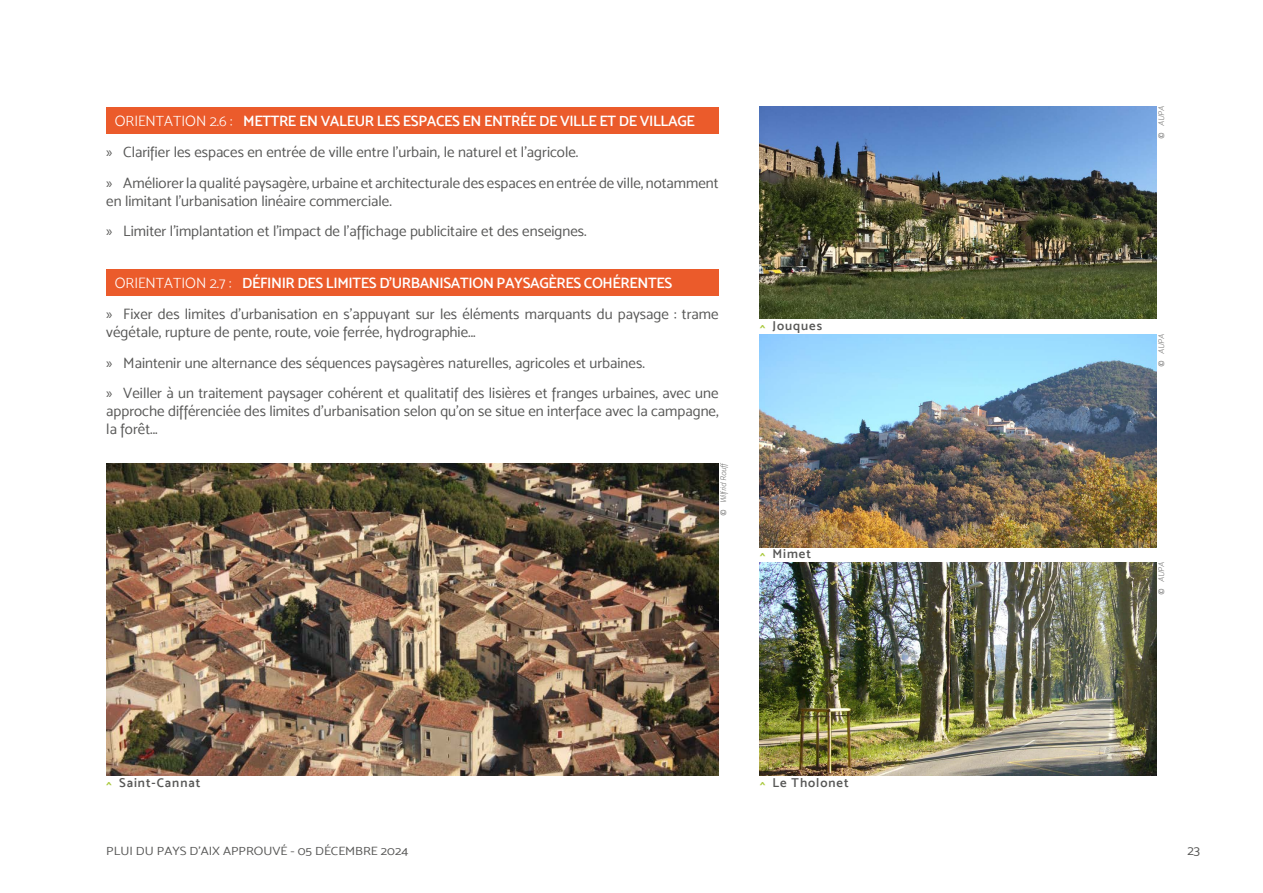
<style>
.page{position:relative;width:1263px;height:893px;background:#fff}
.page>*{position:absolute;margin:0;border:0;box-sizing:border-box;transform-origin:0 0}
.t1{font:15px/30.8px "Mosk Normal 400";color:#575756}
.t2{font:15px "Mosk Semi Bold 600";letter-spacing:-.025em;color:#fff}
.t3{font:13.5px "Mosk Normal 400";color:#575756}
.t4{font:12.9px "Mosk Semi Bold 600";letter-spacing:.075em;color:#575756}
.t5{font:12px "Mosk Normal 400";color:#575756;scale:1.1 1}
.t6{font:italic 8.25px "Mosk Extra Light 200";color:#6b6b6a}
.s1{font-family:"Mosk Light 300"}
.s2{font-family:"Myriad Pro"}
.s3{font-family:"Calibri";font-style:normal}
.s4{color:#abca41}
</style>
<div class="page">
<div style="left:106px;top:107px;width:613px;height:27px;background:#eb5b2b"></div>
<div style="left:106px;top:269px;width:613px;height:27px;background:#eb5b2b"></div>
<img style="left:760px;top:562px;width:397px;height:213px">
<img style="left:760px;top:334px;width:397px;height:213px">
<img style="left:760px;top:106px;width:397px;height:213px">
<img style="left:106px;top:463px;width:613px;height:312px">
<p class="t2" style="left:115px;top:112px;width:582px"><span class="s1">ORIENTATION 2.6 :</span> METTRE EN VALEUR LES ESPACES EN ENTRÉE DE VILLE ET DE VILLAGE</p>
<p class="t1" style="left:106px;top:136px;width:614px"><span class="s2">»</span> Clarifier les espaces en entrée de ville entre l'urbain, le naturel et l'agricole.<br><span class="s2">»</span> Améliorer la qualité paysagère, urbaine et architecturale des espaces en entrée de ville, notamment</p>
<p class="t1" style="left:106px;top:185px;width:482px">en limitant l’urbanisation linéaire commerciale.<br><span class="s2">»</span> Limiter l'implantation et l’impact de l’affichage publicitaire et des enseignes.</p>
<p class="t2" style="left:115px;top:274px;width:559px"><span class="s1">ORIENTATION 2.7 :</span> DÉFINIR DES LIMITES D'URBANISATION PAYSAGÈRES COHÉRENTES</p>
<p class="t1" style="left:106px;top:305px;width:614px;line-height:18px"><span class="s2">»</span> Fixer des limites d'urbanisation en s'appuyant sur les éléments marquants du paysage : trame végétale, rupture de pente, route, voie ferrée, hydrographie...</p>
<p class="t1" style="left:106px;top:347px;width:614px"><span class="s2">»</span> Maintenir une alternance des séquences paysagères naturelles, agricoles et urbaines.<br><span class="s2">»</span> Veiller à un traitement paysager cohérent et qualitatif des lisières et franges urbaines, avec une</p>
<p class="t1" style="left:106px;top:402px;width:614px;line-height:18px">approche différenciée des limites d’urbanisation selon qu'on se situe en interface avec la campagne, la forêt...</p>
<p class="t6" style="left:718px;top:516px;width:54px;rotate:-90deg"><span class="s3">©</span> Wilfrid Rouff</p>
<p class="t4" style="left:760px;top:318px;width:64px"><span class="s4">^</span> Jouques</p>
<p class="t4" style="left:760px;top:546px;width:53px"><span class="s4">^</span> Mimet</p>
<p class="t4" style="left:106px;top:775px;width:96px"><span class="s4">^</span> Saint-Cannat</p>
<p class="t4" style="left:760px;top:775px;width:90px"><span class="s4">^</span> Le Tholonet</p>
<p class="t6" style="left:1156px;top:139px;width:35px;rotate:-90deg"><span class="s3">©</span> AUPA</p>
<p class="t6" style="left:1156px;top:367px;width:35px;rotate:-90deg"><span class="s3">©</span> AUPA</p>
<p class="t6" style="left:1156px;top:595px;width:35px;rotate:-90deg"><span class="s3">©</span> AUPA</p>
<p class="t5" style="left:106px;top:844px;width:276px">PLUI DU PAYS D'AIX APPROUVÉ - 05 DÉCEMBRE 2024</p>
<p class="t3" style="left:1187px;top:842px;width:14px">23</p>
</div>
